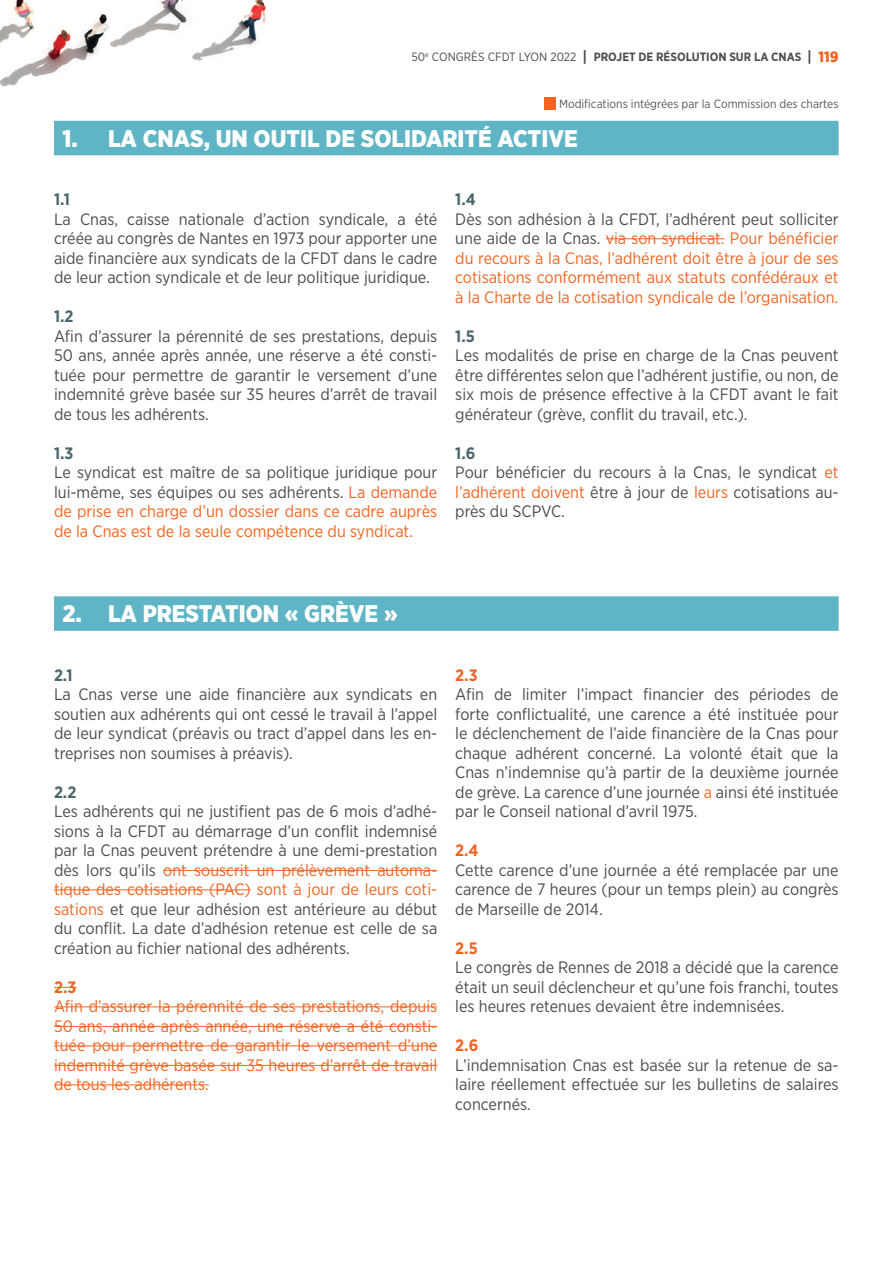
<style>
.page{position:relative;width:893px;height:1263px;background:#fff}
.page>*{position:absolute;margin:0;border:0;box-sizing:border-box;transform-origin:0 0}
.t1{font:900 24px "Gotham Narrow";color:#fff}
.t2{font:16.5px/19.5px "Gotham Narrow";color:#4b4c4d;text-align:justify}
.t3{font:16.5px/19.5px "Gotham Narrow";color:#f36421;text-align:justify}
.t4{font:700 16.5px "Gotham Narrow";color:#4b676c}
.t5{font:700 16.5px "Gotham Narrow";color:#f36421}
.t6{font:700 12px "Gotham Narrow";color:#4b4c4d}
.t7{font:12px "Gotham Narrow";color:#57585a}
.s1{font-weight:400}
.s2{font-size:15px}
.s3{font-weight:900;font-size:15px;color:#f36421}
.s4{color:#4b4c4d}
.s5{font-weight:700;color:#4b676c}
.s6{color:#f36421}
</style>
<div class="page">
<img style="left:0;top:0;width:612px;height:121px">
<div style="left:544px;top:97px;width:12px;height:12px;background:#f36421"></div>
<div style="left:54px;top:121px;width:785px;height:34px;background:#5fb5c5"></div>
<hr style="left:606px;top:238px;width:119px;height:1px;background:#f36421">
<div style="left:54px;top:596px;width:785px;height:35px;background:#5fb5c5"></div>
<hr style="left:163px;top:870px;width:274px;height:1px;background:#f36421">
<hr style="left:54px;top:889px;width:197px;height:1px;background:#f36421">
<svg style="left:54px;top:987px;width:22px;height:1px"></svg>
<hr style="left:54px;top:1006px;width:383px;height:1px;background:#f36421">
<hr style="left:54px;top:1026px;width:383px;height:1px;background:#f36421">
<hr style="left:54px;top:1045px;width:383px;height:1px;background:#f36421">
<hr style="left:54px;top:1065px;width:383px;height:1px;background:#f36421">
<hr style="left:54px;top:1084px;width:155px;height:1px;background:#f36421">
<p class="t6" style="left:412px;top:49px;width:429px"><span class="s1">50</span><sup>e</sup> <span class="s1">CONGRÈS CFDT LYON 2022</span> <span class="s2">|</span> PROJET DE RÉSOLUTION SUR LA CNAS <span class="s2">|</span> <span class="s3">119</span></p>
<p class="t7" style="left:559px;top:97px;width:281px">Modifications intégrées par la Commission des chartes</p>
<h1 class="t1" style="left:63px;top:122px;width:517px">1. LA CNAS, UN OUTIL DE SOLIDARITÉ ACTIVE</h1>
<p class="t4" style="left:54px;top:189px;width:18px">1.1</p>
<p class="t2" style="left:54px;top:209px;width:385px">La Cnas, caisse nationale d’action syndicale, a été créée au congrès de Nantes en 1973 pour apporter une aide financière aux syndicats de la CFDT dans le cadre de leur action syndicale et de leur politique juridique.</p>
<p class="t4" style="left:54px;top:306px;width:21px">1.2</p>
<p class="t2" style="left:54px;top:326px;width:385px">Afin d’assurer la pérennité de ses prestations, depuis 50 ans, année après année, une réserve a été consti&shy;tuée pour permettre de garantir le versement d’une indemnité grève basée sur 35 heures d’arrêt de travail de tous les adhérents.</p>
<p class="t4" style="left:54px;top:442px;width:21px">1.3</p>
<p class="t3" style="left:54px;top:462px;width:385px"><span class="s4">Le syndicat est maître de sa politique juridique pour lui-même, ses équipes ou ses adhérents.</span> La demande de prise en charge d’un dossier dans ce cadre auprès de la Cnas est de la seule compétence du syndicat.</p>
<p class="t4" style="left:455px;top:189px;width:22px">1.4</p>
<p class="t3" style="left:455px;top:209px;width:385px"><span class="s4">Dès son adhésion à la CFDT, l’adhérent peut solliciter une aide de la Cnas.</span> via son syndicat. Pour bénéficier du recours à la Cnas, l’adhérent doit être à jour de ses cotisations conformément aux statuts confédéraux et à la Charte de la cotisation syndicale de l’organisation.</p>
<p class="t4" style="left:455px;top:325px;width:21px">1.5</p>
<p class="t2" style="left:455px;top:345px;width:385px">Les modalités de prise en charge de la Cnas peuvent être différentes selon que l’adhérent justifie, ou non, de six mois de présence effective à la CFDT avant le fait générateur (grève, conflit du travail, etc.).</p>
<p class="t2" style="left:455px;top:443px;width:385px;text-align:left"><span class="s5">1.6<br></span>Pour bénéficier du recours à la Cnas, le syndicat <span class="s6">et l’adhérent doivent</span> être à jour de <span class="s6">leurs</span> cotisations au&shy;près du SCPVC.</p>
<h1 class="t1" style="left:63px;top:598px;width:337px">2. LA PRESTATION « GRÈVE »</h1>
<p class="t4" style="left:54px;top:664px;width:20px">2.1</p>
<p class="t2" style="left:54px;top:684px;width:385px">La Cnas verse une aide financière aux syndicats en soutien aux adhérents qui ont cessé le travail à l’appel de leur syndicat (préavis ou tract d’appel dans les en&shy;treprises non soumises à préavis).</p>
<p class="t4" style="left:54px;top:781px;width:24px">2.2</p>
<p class="t2" style="left:54px;top:801px;width:385px">Les adhérents qui ne justifient pas de 6 mois d’adhé&shy;sions à la CFDT au démarrage d’un conflit indemnisé par la Cnas peuvent prétendre à une demi-prestation dès lors qu’ils <span class="s6">ont souscrit un prélèvement automa&shy;tique des cotisations (PAC) sont à jour de leurs coti&shy;sations</span> et que leur adhésion est antérieure au début du conflit. La date d’adhésion retenue est celle de sa création au fichier national des adhérents.</p>
<p class="t5" style="left:54px;top:976px;width:24px">2.3</p>
<p class="t3" style="left:54px;top:996px;width:385px">Afin d’assurer la pérennité de ses prestations, depuis 50 ans, année après année, une réserve a été consti&shy;tuée pour permettre de garantir le versement d’une indemnité grève basée sur 35 heures d’arrêt de travail de tous les adhérents.</p>
<p class="t5" style="left:455px;top:664px;width:24px">2.3</p>
<p class="t2" style="left:455px;top:684px;width:385px">Afin de limiter l’impact financier des périodes de forte conflictualité, une carence a été instituée pour le déclenchement de l’aide financière de la Cnas pour chaque adhérent concerné. La volonté était que la Cnas n’indemnise qu’à partir de la deuxième journée de grève. La carence d’une journée <span class="s6">a</span> ainsi été instituée par le Conseil national d’avril 1975.</p>
<p class="t5" style="left:455px;top:840px;width:25px">2.4</p>
<p class="t2" style="left:455px;top:860px;width:385px">Cette carence d’une journée a été remplacée par une carence de 7 heures (pour un temps plein) au congrès de Marseille de 2014.</p>
<p class="t5" style="left:455px;top:937px;width:24px">2.5</p>
<p class="t2" style="left:455px;top:957px;width:385px">Le congrès de Rennes de 2018 a décidé que la carence était un seuil déclencheur et qu’une fois franchi, toutes les heures retenues devaient être indemnisées.</p>
<p class="t5" style="left:455px;top:1035px;width:24px">2.6</p>
<p class="t2" style="left:455px;top:1055px;width:385px">L’indemnisation Cnas est basée sur la retenue de sa&shy;laire réellement effectuée sur les bulletins de salaires concernés.</p>
</div>
